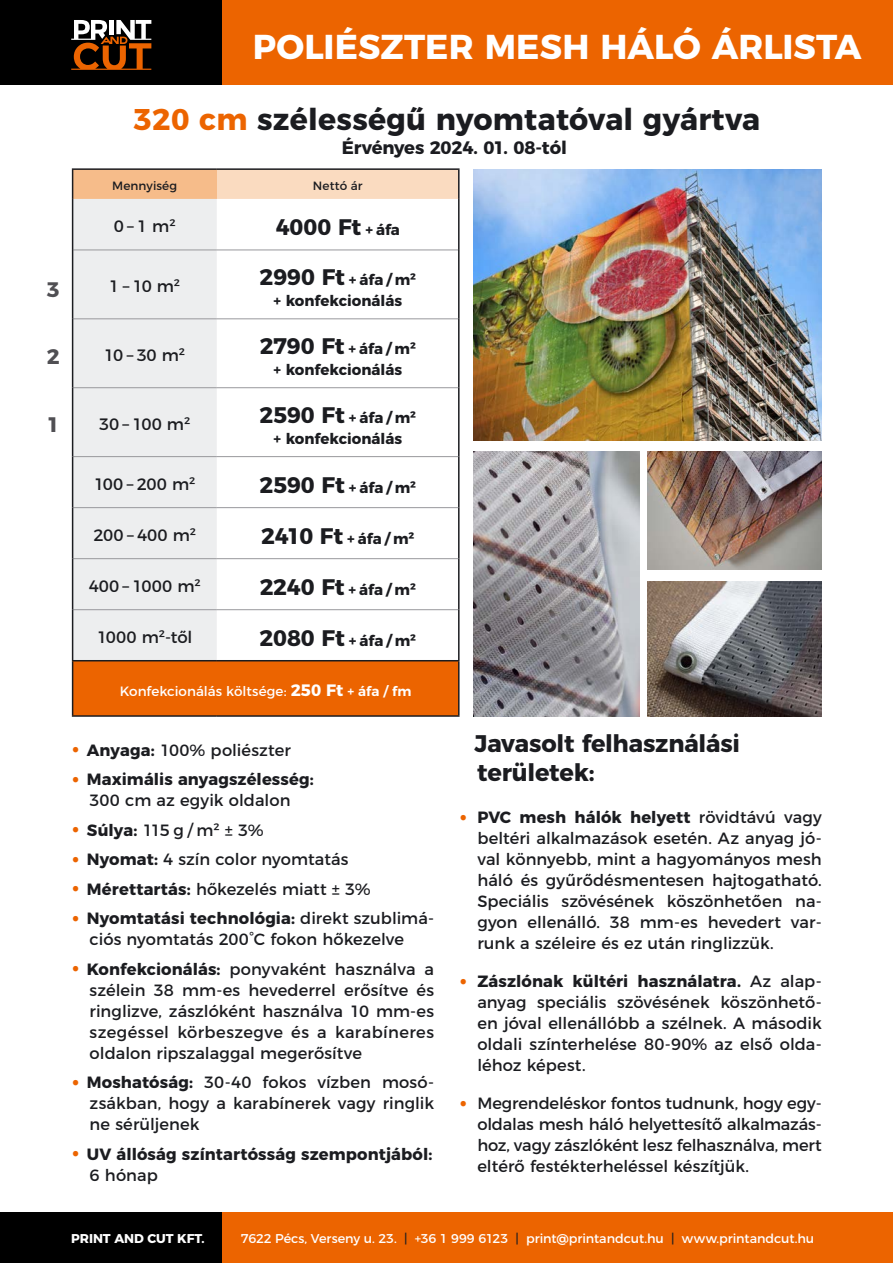
<style>
.page{position:relative;width:893px;height:1263px;background:#fff}
.page>*{position:absolute;margin:0;border:0;box-sizing:border-box;transform-origin:0 0}
.t1{font:700 34.5px "Montserrat";letter-spacing:.005em;color:#fff}
.t2{font:700 30px "Montserrat";letter-spacing:.01em;color:#1b1c20}
.t3{font:700 24px/28.8px "Montserrat";letter-spacing:-.01em;color:#1b1c20}
.t4{font:700 22.5px "Montserrat";color:#1b1c20}
.t5{font:700 21px "Montserrat";color:#504f53}
.t6{font:700 18px "Montserrat";letter-spacing:-.01em;color:#1b1c20}
.t7{font:16.5px "Montserrat";letter-spacing:-.005em;color:#1b1c20}
.t8{font:16.35px/21px "Montserrat";letter-spacing:.005em;color:#1b1c20;text-align:justify}
.t9{font:700 16.35px/21px "Montserrat";letter-spacing:.005em;color:#1b1c20;text-align:center}
.t10{font:700 15px/21px "Montserrat";color:#1b1c20;text-align:center}
.t11{font:13.5px "Montserrat";color:#fff}
.t12{font:12.75px "Montserrat";letter-spacing:-.005em;color:#fff}
.t13{font:700 12.75px "Montserrat";letter-spacing:-.005em;color:#fff}
.t14{font:12px "Montserrat";letter-spacing:.01em;color:#1b1c20}
.s1{color:#ec6400}
.s2{font-size:15px}
.s3{font-size:22.5px}
.s4{font-weight:700;font-size:16.5px}
.s5{font-weight:600}
.s6{font-size:27.6px;color:#ec6400}
.s7{font-weight:700}
.s8{font-weight:400;font-size:27.6px;color:#ec6400}
.s9{font-weight:400}
.s10{color:#1b1c20}
</style>
<div class="page">
<div style="left:167px;top:0;width:726px;height:85px;background:#ec6400"></div>
<div style="left:0;top:0;width:222px;height:85px;background:#000"></div>
<svg style="left:71px;top:20px;width:80px;height:50px"></svg>
<div style="left:222px;top:1212px;width:671px;height:51px;background:#ec6400"></div>
<div style="left:0;top:1212px;width:222px;height:51px;background:#000"></div>
<img style="left:647px;top:582px;width:174px;height:135px">
<img style="left:474px;top:169px;width:348px;height:271px">
<img style="left:647px;top:451px;width:174px;height:118px">
<img style="left:474px;top:451px;width:165px;height:266px">
<div style="left:73px;top:169px;width:144px;height:30px;background:#f6bc8a"></div>
<div style="left:217px;top:169px;width:242px;height:30px;background:#fadbc0"></div>
<svg style="left:73px;top:199px;width:144px;height:461px;background:#e4e5e6"></svg>
<svg style="left:217px;top:249px;width:241px;height:362px"></svg>
<div style="left:73px;top:661px;width:386px;height:55px;background:#ec6400"></div>
<hr style="left:73px;top:250px;width:144px;height:1px;background:#98989c">
<hr style="left:217px;top:250px;width:241px;height:1px;background:#98989c">
<hr style="left:73px;top:318px;width:144px;height:1px;background:#98989c">
<hr style="left:217px;top:318px;width:241px;height:1px;background:#98989c">
<hr style="left:73px;top:387px;width:144px;height:1px;background:#98989c">
<hr style="left:217px;top:387px;width:241px;height:1px;background:#98989c">
<hr style="left:73px;top:456px;width:144px;height:1px;background:#98989c">
<hr style="left:217px;top:456px;width:241px;height:1px;background:#98989c">
<hr style="left:73px;top:507px;width:144px;height:1px;background:#98989c">
<hr style="left:217px;top:507px;width:241px;height:1px;background:#98989c">
<hr style="left:73px;top:558px;width:144px;height:1px;background:#98989c">
<hr style="left:217px;top:558px;width:241px;height:1px;background:#98989c">
<hr style="left:73px;top:609px;width:144px;height:1px;background:#98989c">
<hr style="left:217px;top:609px;width:241px;height:1px;background:#98989c">
<hr style="left:72px;top:168px;width:145px;height:2px;background:#1b1c20">
<svg style="left:72px;top:170px;width:1px;height:29px"></svg>
<hr style="left:217px;top:168px;width:243px;height:2px;background:#1b1c20">
<hr style="left:458px;top:170px;width:2px;height:29px;background:#1b1c20">
<hr style="left:72px;top:199px;width:1px;height:51px;background:#1b1c20">
<hr style="left:458px;top:199px;width:2px;height:51px;background:#1b1c20">
<hr style="left:72px;top:250px;width:1px;height:69px;background:#1b1c20">
<hr style="left:458px;top:250px;width:2px;height:69px;background:#1b1c20">
<hr style="left:72px;top:319px;width:1px;height:69px;background:#1b1c20">
<hr style="left:458px;top:319px;width:2px;height:69px;background:#1b1c20">
<hr style="left:72px;top:388px;width:1px;height:69px;background:#1b1c20">
<hr style="left:458px;top:388px;width:2px;height:69px;background:#1b1c20">
<hr style="left:72px;top:457px;width:1px;height:51px;background:#1b1c20">
<hr style="left:458px;top:457px;width:2px;height:51px;background:#1b1c20">
<hr style="left:72px;top:508px;width:1px;height:51px;background:#1b1c20">
<hr style="left:458px;top:508px;width:2px;height:51px;background:#1b1c20">
<hr style="left:72px;top:559px;width:1px;height:51px;background:#1b1c20">
<hr style="left:458px;top:559px;width:2px;height:51px;background:#1b1c20">
<hr style="left:72px;top:610px;width:1px;height:50px;background:#1b1c20">
<hr style="left:458px;top:610px;width:2px;height:50px;background:#1b1c20">
<hr style="left:72px;top:660px;width:145px;height:1px;background:#1b1c20">
<hr style="left:72px;top:661px;width:1px;height:54px;background:#1b1c20">
<hr style="left:217px;top:660px;width:243px;height:1px;background:#1b1c20">
<hr style="left:458px;top:661px;width:2px;height:54px;background:#1b1c20">
<hr style="left:72px;top:715px;width:145px;height:2px;background:#1b1c20">
<hr style="left:217px;top:715px;width:243px;height:2px;background:#1b1c20">
<h1 class="t1" style="left:253px;top:18px;width:610px">POLIÉSZTER MESH HÁLÓ ÁRLISTA</h1>
<p class="t5" style="left:47px;top:272px;width:14px">3</p>
<p class="t5" style="left:47px;top:340px;width:14px">2</p>
<p class="t5" style="left:47px;top:407px;width:14px">1</p>
<h2 class="t2" style="left:133px;top:95px;width:628px"><span class="s1">320 cm</span> szélességű nyomtatóval gyártva</h2>
<p class="t6" style="left:342px;top:133px;width:227px">Érvényes 2024. 01. 08-tól</p>
<p class="t14" style="left:112px;top:176px;width:67px">Mennyiség</p>
<p class="t14" style="left:313px;top:176px;width:51px">Nettó ár</p>
<p class="t7" style="left:114px;top:213px;width:64px">0 – 1 m²</p>
<h3 class="t4" style="left:276px;top:209px;width:126px">4000 Ft <span class="s2">+ áfa</span></h3>
<p class="t7" style="left:109px;top:273px;width:72px">1 – 10 m²</p>
<p class="t10" style="left:260px;top:268px;width:158px"><span class="s3">2990 Ft</span> + áfa / m² + konfekcionálás</p>
<p class="t7" style="left:104px;top:342px;width:82px">10 – 30 m²</p>
<p class="t10" style="left:260px;top:337px;width:157px"><span class="s3">2790 Ft</span> + áfa / m² + konfekcionálás</p>
<p class="t7" style="left:99px;top:411px;width:93px">30 – 100 m²</p>
<p class="t10" style="left:260px;top:406px;width:158px"><span class="s3">2590 Ft</span> + áfa / m² + konfekcionálás</p>
<p class="t7" style="left:94px;top:471px;width:103px">100 – 200 m²</p>
<p class="t10" style="left:260px;top:476px;width:158px"><span class="s3">2590 Ft</span> + áfa / m²</p>
<p class="t7" style="left:93px;top:522px;width:104px">200 – 400 m²</p>
<p class="t10" style="left:261px;top:527px;width:155px"><span class="s3">2410 Ft</span> + áfa / m²</p>
<p class="t7" style="left:89px;top:573px;width:114px">400 – 1000 m²</p>
<p class="t10" style="left:260px;top:578px;width:158px"><span class="s3">2240 Ft</span> + áfa / m²</p>
<p class="t7" style="left:97px;top:624px;width:97px">1000 m²-től</p>
<p class="t10" style="left:260px;top:629px;width:158px"><span class="s3">2080 Ft</span> + áfa / m²</p>
<p class="t11" style="left:120px;top:681px;width:293px">Konfekcionálás költsége: <span class="s4">250 Ft</span> <span class="s5">+ áfa / fm</span></p>
<p class="t8" style="left:72px;top:738px;width:220px"><span class="s6">•</span> <span class="s7">Anyaga:</span> 100% poliészter</p>
<p class="t9" style="left:72px;top:768px;width:244px"><span class="s8">•</span> Maximális anyagszélesség:<br><span class="s9">300 cm az egyik oldalon</span></p>
<p class="t8" style="left:72px;top:818px;width:193px"><span class="s6">•</span> <span class="s7">Súlya:</span> 115 g / m² ± 3%</p>
<p class="t8" style="left:72px;top:848px;width:278px"><span class="s6">•</span> <span class="s7">Nyomat:</span> 4 szín color nyomtatás</p>
<p class="t8" style="left:72px;top:877px;width:300px"><span class="s6">•</span> <span class="s7">Mérettartás:</span> hőkezelés miatt ± 3%</p>
<p class="t8" style="left:90px;top:907px;width:346px;text-indent:-18px"><span class="s6">•</span> <span class="s7">Nyomtatási technológia:</span> direkt szublimá&shy;ciós nyomtatás 200°C fokon hőkezelve</p>
<p class="t8" style="left:90px;top:957px;width:346px;text-indent:-18px"><span class="s6">•</span> <span class="s7">Konfekcionálás:</span> ponyvaként használva a szélein 38 mm-es hevederrel erősítve és ringlizve, zászlóként használva 10 mm-es szegéssel körbeszegve és a karabíneres oldalon ripszalaggal megerősítve</p>
<p class="t8" style="left:90px;top:1071px;width:346px;text-align:left;text-indent:-18px"><span class="s6">•</span> <span class="s7">Moshatóság:</span> 30-40 fokos vízben mosó&shy;zsákban, hogy a karabínerek vagy ringlik ne sérüljenek</p>
<p class="t9" style="left:90px;top:1142px;width:344px;text-align:left;text-indent:-18px"><span class="s8">•</span> UV állóság színtartósság szempontjából:<br><span class="s9">6 hónap</span></p>
<h3 class="t3" style="left:475px;top:727px;width:267px">Javasolt felhasználási területek:</h3>
<p class="t8" style="left:477px;top:806px;width:346px;text-indent:-18px"><span class="s6">•</span> <span class="s7">PVC mesh hálók helyett</span> rövidtávú vagy beltéri alkalmazások esetén. Az anyag jó&shy;val könnyebb, mint a hagyományos mesh háló és gyűrődésmentesen hajtogatható.<br>Speciális szövésének köszönhetően na&shy;gyon ellenálló. 38 mm-es hevedert var&shy;runk a széleire és ez után ringlizzük.</p>
<p class="t8" style="left:477px;top:970px;width:346px;text-indent:-18px"><span class="s6">•</span> <span class="s7">Zászlónak kültéri használatra.</span> Az alap&shy;anyag speciális szövésének köszönhető&shy;en jóval ellenállóbb a szélnek. A második oldali színterhelése 80-90% az első olda&shy;léhoz képest.</p>
<p class="t8" style="left:477px;top:1092px;width:346px;text-indent:-18px"><span class="s6">•</span> Megrendeléskor fontos tudnunk, hogy egy&shy;oldalas mesh háló helyettesítő alkalmazás&shy;hoz, vagy zászlóként lesz felhasználva, mert eltérő festékterheléssel készítjük.</p>
<p class="t13" style="left:71px;top:1228px;width:135px">PRINT AND CUT KFT.</p>
<p class="t12" style="left:241px;top:1228px;width:575px">7622 Pécs, Verseny u. 23. <span class="s10">|</span> +36 1 999 6123 <span class="s10">|</span> print@printandcut.hu <span class="s10">|</span> www.printandcut.hu</p>
</div>
